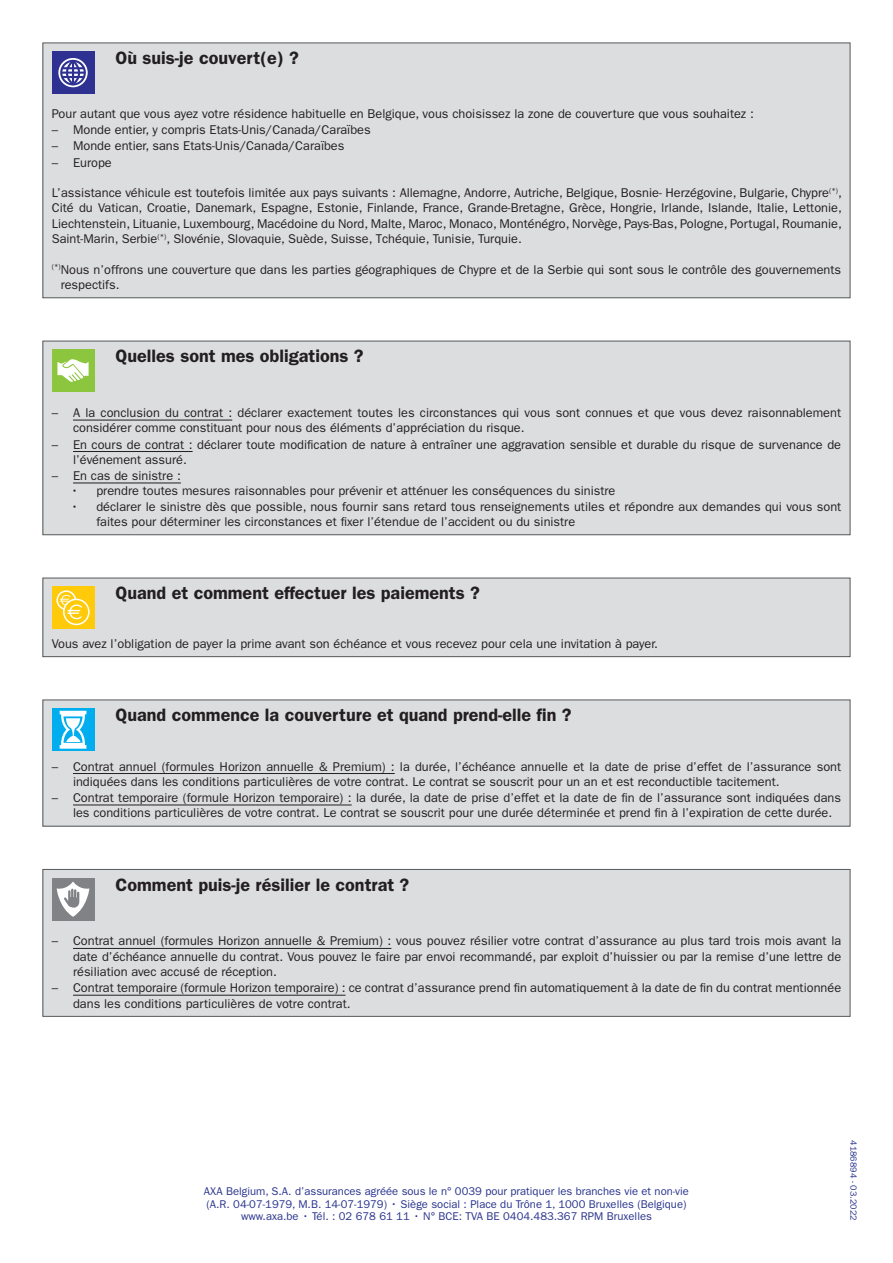
<style>
.page{position:relative;width:893px;height:1263px;background:#fff}
.page>*{position:absolute;margin:0;border:0;box-sizing:border-box;transform-origin:0 0}
.t1{font:600 18px "ITC Franklin Gothic Std";color:#231f20}
.t2{font:12.75px/15.3px "ITC Franklin Gothic Std";color:#231f20}
.t3{font:11.25px/12.8px "ITC Franklin Gothic Std";color:#29338d;text-align:center}
.t4{font:9px "ITC Franklin Gothic Std";color:#29338d}
</style>
<div class="page">
<div style="left:43px;top:869px;width:807px;height:147px;background:#dcdddf"></div>
<hr style="left:73px;top:948px;width:318px;height:1px;background:#231f20">
<hr style="left:73px;top:995px;width:272px;height:1px;background:#231f20">
<div style="left:43px;top:869px;width:807px;height:148px;border:1px solid #57585a"></div>
<div style="left:52px;top:878px;width:42px;height:42px;background:#808285"></div>
<svg style="left:57px;top:881px;width:32px;height:36px"></svg>
<div style="left:43px;top:43px;width:807px;height:255px;background:#dcdddf"></div>
<div style="left:43px;top:43px;width:807px;height:255px;border:1px solid #57585a"></div>
<div style="left:52px;top:51px;width:42px;height:43px;background:#2e3092"></div>
<svg style="left:58px;top:58px;width:30px;height:29px"></svg>
<svg style="left:59px;top:59px;width:28px;height:28px"></svg>
<hr style="left:62px;top:67px;width:22px;height:2px;background:#2e3092">
<hr style="left:62px;top:76px;width:22px;height:2px;background:#2e3092">
<div style="left:43px;top:700px;width:807px;height:126px;background:#dcdddf"></div>
<hr style="left:73px;top:773px;width:322px;height:1px;background:#231f20">
<hr style="left:73px;top:805px;width:279px;height:1px;background:#231f20">
<div style="left:52px;top:708px;width:42px;height:43px;background:#00aeef"></div>
<svg style="left:60px;top:711px;width:26px;height:38px"></svg>
<div style="left:43px;top:578px;width:807px;height:79px;background:#dcdddf"></div>
<div style="left:43px;top:578px;width:807px;height:79px;border:1px solid #57585a"></div>
<div style="left:52px;top:586px;width:42px;height:43px;background:#feca0a"></div>
<svg style="left:57px;top:591px;width:18px;height:18px"></svg>
<div style="left:56px;top:590px;width:20px;height:20px;border:2px solid #fff;border-radius:50%"></div>
<svg style="left:64px;top:599px;width:25px;height:25px"></svg>
<div style="left:63px;top:599px;width:27px;height:26px;border:2px solid #fff;border-radius:50%"></div>
<svg style="left:60px;top:595px;width:22px;height:24px"></svg>
<div style="left:43px;top:341px;width:807px;height:194px;background:#dcdddf"></div>
<hr style="left:73px;top:420px;width:159px;height:1px;background:#231f20">
<hr style="left:73px;top:451px;width:120px;height:1px;background:#231f20">
<hr style="left:73px;top:483px;width:108px;height:1px;background:#231f20">
<div style="left:43px;top:341px;width:807px;height:194px;border:1px solid #57585a"></div>
<div style="left:52px;top:350px;width:42px;height:42px;background:#8bc63e"></div>
<svg style="left:57px;top:359px;width:32px;height:23px"></svg>
<h1 class="t1" style="left:116px;top:47px;width:185px">Où suis-je couvert(e) ?</h1>
<p class="t2" style="left:52px;top:106px;width:704px">Pour autant que vous ayez votre résidence habituelle en Belgique, vous choisissez la zone de couverture que vous souhaitez :</p>
<p class="t2" style="left:52px;top:122px;width:320px">– Monde entier, y compris Etats-Unis/Canada/Caraïbes</p>
<p class="t2" style="left:52px;top:138px;width:294px">– Monde entier, sans Etats-Unis/Canada/Caraïbes</p>
<p class="t2" style="left:52px;top:155px;width:62px">– Europe</p>
<p class="t2" style="left:52px;top:185px;width:792px;text-align:justify">L’assistance véhicule est toutefois limitée aux pays suivants : Allemagne, Andorre, Autriche, Belgique, Bosnie- Herzégovine, Bulgarie, Chypre<sup>(*)</sup>, Cité du Vatican, Croatie, Danemark, Espagne, Estonie, Finlande, France, Grande-Bretagne, Grèce, Hongrie, Irlande, Islande, Italie, Lettonie, Liechtenstein, Lituanie, Luxembourg, Macédoine du Nord, Malte, Maroc, Monaco, Monténégro, Norvège, Pays-Bas, Pologne, Portugal, Roumanie, Saint-Marin, Serbie<sup>(*)</sup>, Slovénie, Slovaquie, Suède, Suisse, Tchéquie, Tunisie, Turquie.</p>
<p class="t2" style="left:61px;top:262px;width:782px;text-indent:-9px"><sup>(*)</sup>Nous n’offrons une couverture que dans les parties géographiques de Chypre et de la Serbie qui sont sous le contrôle des gouvernements respectifs.</p>
<h1 class="t1" style="left:116px;top:345px;width:250px">Quelles sont mes obligations ?</h1>
<p class="t2" style="left:73px;top:405px;width:770px;text-indent:-21px">– A la conclusion du contrat : déclarer exactement toutes les circonstances qui vous sont connues et que vous devez raisonnablement considérer comme constituant pour nous des éléments d’appréciation du risque.</p>
<p class="t2" style="left:73px;top:437px;width:770px;text-indent:-21px">– En cours de contrat : déclarer toute modification de nature à entraîner une aggravation sensible et durable du risque de survenance de l’événement assuré.</p>
<p class="t2" style="left:52px;top:468px;width:131px">– En cas de sinistre :</p>
<p class="t2" style="left:71px;top:483px;width:546px">• prendre toutes mesures raisonnables pour prévenir et atténuer les conséquences du sinistre</p>
<p class="t2" style="left:96px;top:499px;width:746px;text-indent:-26px">• déclarer le sinistre dès que possible, nous fournir sans retard tous renseignements utiles et répondre aux demandes qui vous sont faites pour déterminer les circonstances et fixer l’étendue de l’accident ou du sinistre</p>
<h1 class="t1" style="left:116px;top:582px;width:366px">Quand et comment effectuer les paiements ?</h1>
<p class="t2" style="left:52px;top:636px;width:608px">Vous avez l’obligation de payer la prime avant son échéance et vous recevez pour cela une invitation à payer.</p>
<h1 class="t1" style="left:116px;top:704px;width:457px">Quand commence la couverture et quand prend-elle fin ?</h1>
<p class="t2" style="left:73px;top:759px;width:770px;text-indent:-21px">– Contrat annuel (formules Horizon annuelle &amp; Premium) : la durée, l’échéance annuelle et la date de prise d’effet de l’assurance sont indiquées dans les conditions particulières de votre contrat. Le contrat se souscrit pour un an et est reconductible tacitement.</p>
<p class="t2" style="left:73px;top:790px;width:770px;text-indent:-21px">– Contrat temporaire (formule Horizon temporaire) : la durée, la date de prise d’effet et la date de fin de l’assurance sont indiquées dans les conditions particulières de votre contrat. Le contrat se souscrit pour une durée déterminée et prend fin à l’expiration de cette durée.</p>
<h1 class="t1" style="left:116px;top:874px;width:295px">Comment puis-je résilier le contrat ?</h1>
<p class="t2" style="left:73px;top:933px;width:770px;text-align:justify;text-indent:-21px">– Contrat annuel (formules Horizon annuelle &amp; Premium) : vous pouvez résilier votre contrat d’assurance au plus tard trois mois avant la date d’échéance annuelle du contrat. Vous pouvez le faire par envoi recommandé, par exploit d’huissier ou par la remise d’une lettre de résiliation avec accusé de réception.</p>
<p class="t2" style="left:73px;top:980px;width:770px;text-indent:-21px">– Contrat temporaire (formule Horizon temporaire) : ce contrat d’assurance prend fin automatiquement à la date de fin du contrat mentionnée dans les conditions particulières de votre contrat.</p>
<p class="t3" style="left:204px;top:1185px;width:486px">AXA Belgium, S.A. d’assurances agréée sous le n° 0039 pour pratiquer les branches vie et non-vie (A.R. 04-07-1979, M.B. 14-07-1979) • Siège social : Place du Trône 1, 1000 Bruxelles (Belgique) www.axa.be • Tél. : 02 678 61 11 • N° BCE: TVA BE 0404.483.367 RPM Bruxelles</p>
<p class="t4" style="left:859px;top:1140px;width:82px;rotate:90deg">4186894 - 03.2022</p>
</div>
